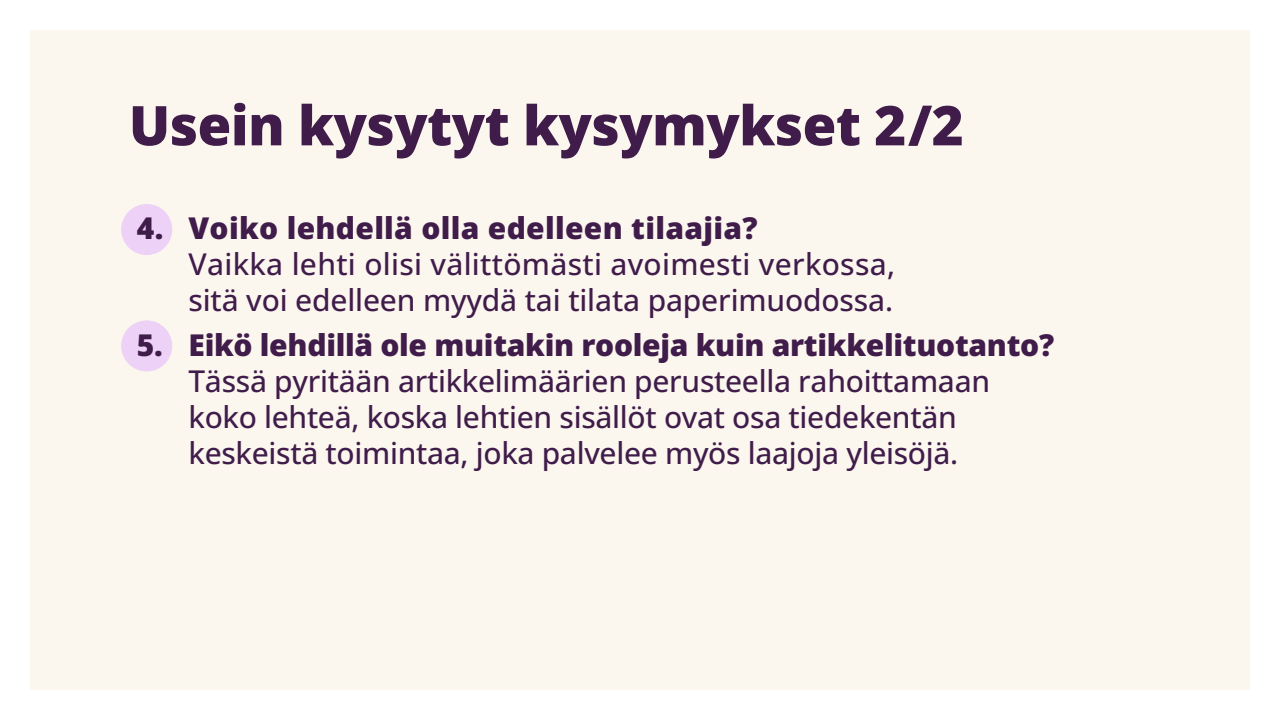
<style>
.page{position:relative;width:1280px;height:720px;background:#fff}
.page>*{position:absolute;margin:0;border:0;box-sizing:border-box;transform-origin:0 0}
.Otsikko_2{font:800 54.8px "Open Sans";letter-spacing:-.01em;color:#401c4a}
.bulletleipis{font:500 30px/36px "Open Sans";letter-spacing:-.01em;color:#401c4a}
.bulletleipis-2{font:500 30px/36px "Open Sans";letter-spacing:.01em;color:#401c4a}
.s1{font-weight:800}
</style>
<div class="page">
<div style="left:30px;top:30px;width:1220px;height:660px;background:#fbf6ee"></div>
<div style="left:121px;top:204px;width:51px;height:51px;background:#edd1f6;border-radius:50%"></div>
<div style="left:121px;top:320px;width:51px;height:51px;background:#edd1f6;border-radius:50%"></div>
<h2 class="Otsikko_2" style="left:129px;top:88px;width:836px">Usein kysytyt kysymykset 2/2</h2>
<p class="bulletleipis-2" style="left:189px;top:209px;width:708px;text-indent:-52px"><span class="s1">4. Voiko lehdellä olla edelleen tilaajia?<br></span>Vaikka lehti olisi välittömästi avoimesti verkossa, sitä voi edelleen myydä tai tilata paperimuodossa.</p>
<p class="bulletleipis" style="left:189px;top:326px;width:867px;text-indent:-52px"><span class="s1">5. Eikö lehdillä ole muitakin rooleja kuin artikkelituotanto?<br></span>Tässä pyritään artikkelimäärien perusteella rahoittamaan koko lehteä, koska lehtien sisällöt ovat osa tiedekentän keskeistä toimintaa, joka palvelee myös laajoja yleisöjä.</p>
</div>
